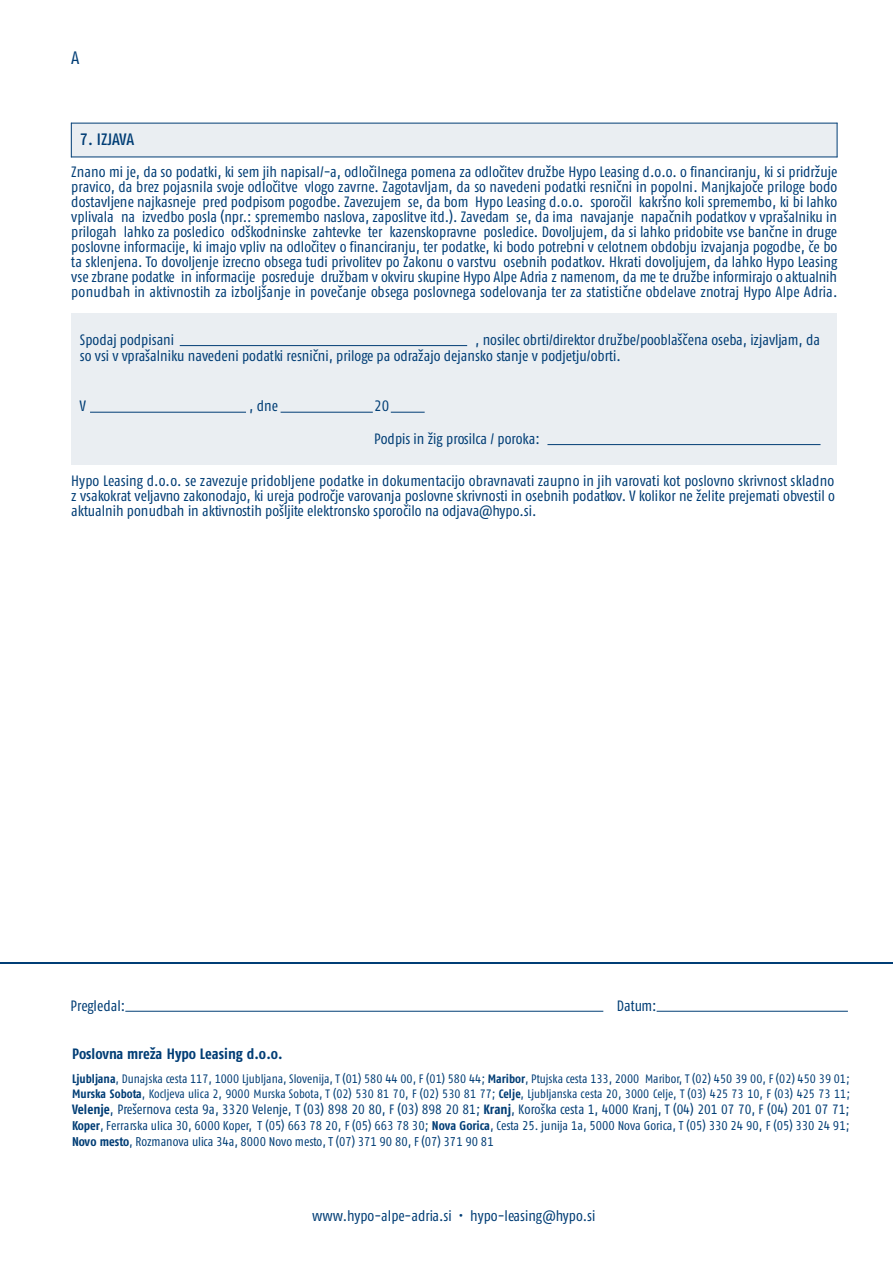
<style>
.page{position:relative;width:893px;height:1263px;background:#fff}
.page>*{position:absolute;margin:0;border:0;box-sizing:border-box;transform-origin:0 0}
.t1{font:18px "Fago Co Regular Tf CE";color:#003d75}
.t2{font:16.5px "Fago Co Med Tf CE";color:#003d75}
.t3{font:15px/15px "Fago Co Regular Tf CE";color:#003d75;text-align:justify}
.t4{font:15px "Fago Co Bold Tf CE";color:#003d75}
.t5{font:13.5px "Fago Co Regular Tf CE";color:#003d75}
.t6{font:12.75px/15.5px "Fago Co Regular Tf CE";color:#003d75}
.t7{font:12.3px "Fago Co Regular Tf CE";color:#003d75}
.t8{font:12.15px "Fago Co Regular Tf CE";color:#003d75}
.s1{font-family:"Fago Co Bold Tf CE"}
</style>
<div class="page">
<hr style="left:0;top:962px;width:892px;height:2px;background:#003d75">
<div style="left:71px;top:313px;width:766px;height:151px;background:#eaeef2"></div>
<hr style="left:90px;top:412px;width:156px;height:1px;background:#003d75">
<hr style="left:280px;top:412px;width:93px;height:1px;background:#003d75">
<hr style="left:391px;top:412px;width:33px;height:1px;background:#003d75">
<div style="left:71px;top:123px;width:766px;height:34px;background:#eaeef2"></div>
<hr style="left:71px;top:123px;width:766px;height:1px;background:#003d75">
<hr style="left:71px;top:123px;width:1px;height:34px;background:#003d75">
<hr style="left:71px;top:157px;width:766px;height:1px;background:#003d75">
<hr style="left:836px;top:123px;width:1px;height:34px;background:#003d75">
<hr style="left:180px;top:345px;width:287px;height:1px;background:#003d75">
<hr style="left:547px;top:444px;width:273px;height:1px;background:#003d75">
<hr style="left:125px;top:1011px;width:478px;height:1px;background:#003d75">
<hr style="left:656px;top:1011px;width:191px;height:1px;background:#003d75">
<p class="t1" style="left:71px;top:48px;width:10px">A</p>
<p class="t2" style="left:80px;top:129px;width:56px">7. IZJAVA</p>
<p class="t3" style="left:71px;top:164px;width:767px">Znano mi je, da so podatki, ki sem jih napisal/-a, odločilnega pomena za odločitev družbe Hypo Leasing d.o.o. o financiranju, ki si pridržuje pravico, da brez pojasnila svoje odločitve vlogo zavrne. Zagotavljam, da so navedeni podatki resnični in popolni. Manjkajoče priloge bodo dostavljene najkasneje pred podpisom pogodbe. Zavezujem se, da bom Hypo Leasing d.o.o. sporočil kakršno koli spremembo, ki bi lahko vplivala na izvedbo posla (npr.: spremembo naslova, zaposlitve itd.). Zavedam se, da ima navajanje napačnih podatkov v vprašalniku in prilogah lahko za posledico odškodninske zahtevke ter kazenskopravne posledice. Dovoljujem, da si lahko pridobite vse bančne in druge poslovne informacije, ki imajo vpliv na odločitev o financiranju, ter podatke, ki bodo potrebni v celotnem obdobju izvajanja pogodbe, če bo ta sklenjena. To dovoljenje izrecno obsega tudi privolitev po Zakonu o varstvu osebnih podatkov. Hkrati dovoljujem, da lahko Hypo Leasing vse zbrane podatke in informacije posreduje družbam v okviru skupine Hypo Alpe Adria z namenom, da me te družbe informirajo o aktualnih ponudbah in aktivnostih za izboljšanje in povečanje obsega poslovnega sodelovanja ter za statistične obdelave znotraj Hypo Alpe Adria.</p>
<p class="t3" style="left:80px;top:332px;width:96px">Spodaj podpisani</p>
<p class="t3" style="left:80px;top:331px;width:741px;line-height:16.5px;text-indent:395px">, nosilec obrti/direktor družbe/pooblaščena oseba, izjavljam, da so vsi v vprašalniku navedeni podatki resnični, priloge pa odražajo dejansko stanje v podjetju/obrti.</p>
<p class="t3" style="left:80px;top:398px;width:7px">V</p>
<p class="t3" style="left:249px;top:398px;width:30px">, dne</p>
<p class="t3" style="left:374px;top:389px;width:167px;line-height:32.7px">20<br>Podpis in žig prosilca / poroka:</p>
<p class="t3" style="left:71px;top:473px;width:765px">Hypo Leasing d.o.o. se zavezuje pridobljene podatke in dokumentacijo obravnavati zaupno in jih varovati kot poslovno skrivnost skladno z vsakokrat veljavno zakonodajo, ki ureja področje varovanja poslovne skrivnosti in osebnih podatkov. V kolikor ne želite prejemati obvestil o aktualnih ponudbah in aktivnostih pošljite elektronsko sporočilo na odjava@hypo.si.</p>
<p class="t3" style="left:71px;top:998px;width:56px">Pregledal:</p>
<p class="t3" style="left:616px;top:998px;width:41px">Datum:</p>
<p class="t4" style="left:72px;top:1045px;width:212px">Poslovna mreža Hypo Leasing d.o.o.</p>
<p class="t7" style="left:72px;top:1071px;width:779px"><span class="s1">Ljubljana</span>, Dunajska cesta 117, 1000 Ljubljana, Slovenija, T (01) 580 44 00, F (01) 580 44; <span class="s1">Maribor</span>, Ptujska cesta 133, 2000 Maribor, T (02) 450 39 00, F (02) 450 39 01;</p>
<p class="t8" style="left:72px;top:1087px;width:779px"><span class="s1">Murska Sobota</span>, Kocljeva ulica 2, 9000 Murska Sobota, T (02) 530 81 70, F (02) 530 81 77; <span class="s1">Celje</span>, Ljubljanska cesta 20, 3000 Celje, T (03) 425 73 10, F (03) 425 73 11;</p>
<p class="t5" style="left:72px;top:1102px;width:779px"><span class="s1">Velenje</span>, Prešernova cesta 9a, 3320 Velenje, T (03) 898 20 80, F (03) 898 20 81; <span class="s1">Kranj</span>, Koroška cesta 1, 4000 Kranj, T (04) 201 07 70, F (04) 201 07 71;</p>
<p class="t6" style="left:72px;top:1118px;width:779px"><span class="s1">Koper</span>, Ferrarska ulica 30, 6000 Koper, T (05) 663 78 20, F (05) 663 78 30; <span class="s1">Nova Gorica</span>, Cesta 25. junija 1a, 5000 Nova Gorica, T (05) 330 24 90, F (05) 330 24 91;<br><span class="s1">Novo mesto</span>, Rozmanova ulica 34a, 8000 Novo mesto, T (07) 371 90 80, F (07) 371 90 81</p>
<p class="t3" style="left:312px;top:1208px;width:285px">www.hypo-alpe-adria.si • hypo-leasing@hypo.si</p>
</div>
